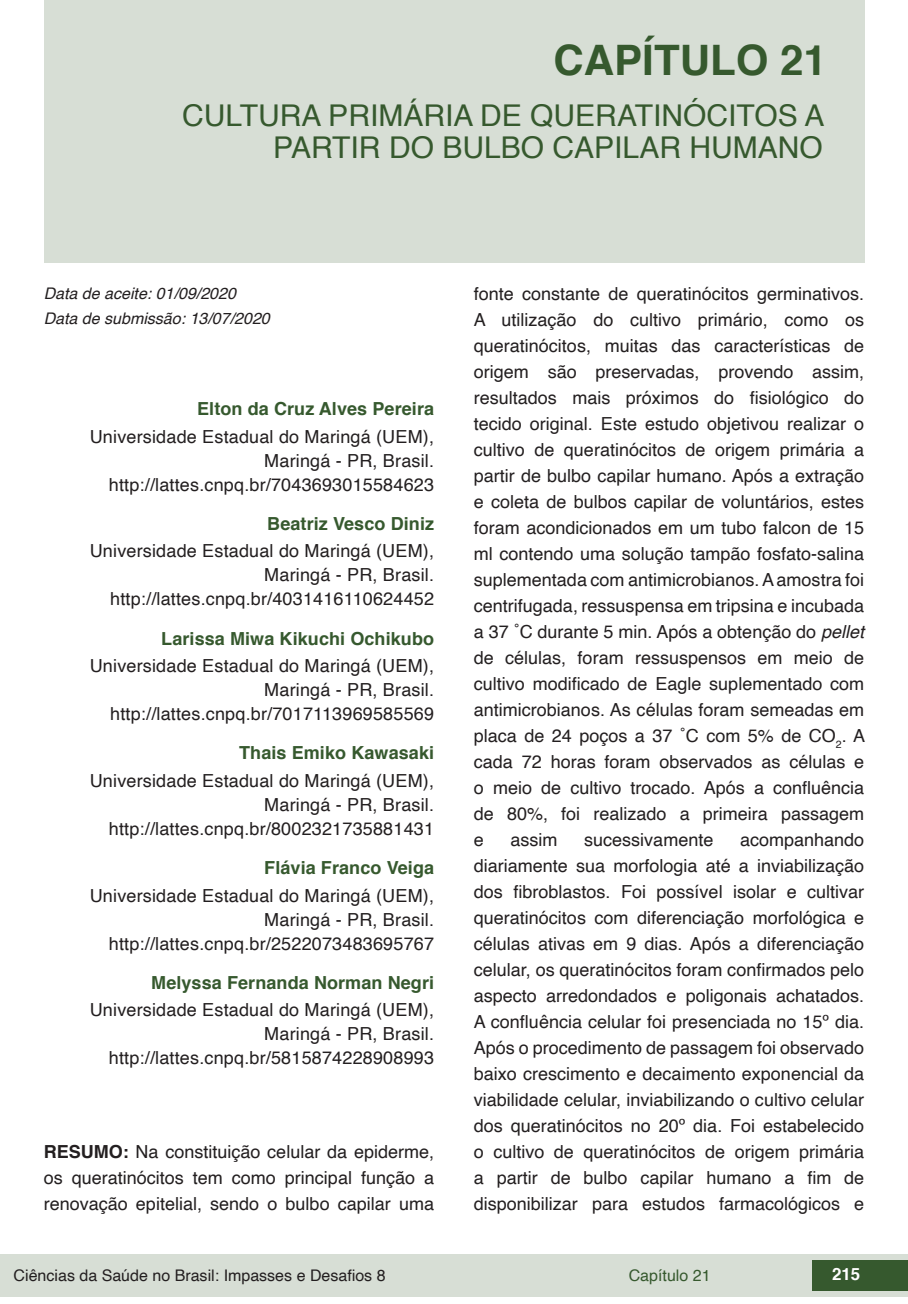
<style>
.page{position:relative;width:908px;height:1304px;background:#fff}
.page>*{position:absolute;margin:0;border:0;box-sizing:border-box;transform-origin:0 0}
.capítulos{font:700 42px "Helvetica";color:#36592e}
.nome_artigos{font:30px/32px "Helvetica";color:#36592e;text-align:right}
.Resumos_e_PC_TXT{font:18px/26px "Helvetica";color:#231f20;text-align:justify}
.info_autores{font:18px/24px "Helvetica";letter-spacing:.01em;color:#231f20;text-align:right}
.nome_autores{font:700 18px "Helvetica";letter-spacing:.005em;color:#36592e}
.t1{font:700 16.8px "Helvetica";color:#fff}
.data{font:italic 16px "Helvetica";color:#231f20}
.t2{font:16px "Helvetica";color:#231f20}
.t3{font:16px "Helvetica";color:#36592e}
.s1{font-weight:700}
.s2{font-style:italic}
</style>
<div class="page">
<div style="left:0;top:1254px;width:906px;height:43px;background:#d7ded5"></div>
<div style="left:812px;top:1261px;width:95px;height:30px;background:#36592e"></div>
<div style="left:44px;top:0;width:819px;height:263px;background:#d7ded5"></div>
<p class="capítulos" style="left:553px;top:26px;width:275px">CAPÍTULO 21</p>
<p class="nome_artigos" style="left:182px;top:101px;width:643px">CULTURA PRIMÁRIA DE QUERATINÓCITOS A<br>PARTIR DO BULBO CAPILAR HUMANO</p>
<p class="data" style="left:44px;top:280px;width:194px">Data de aceite: 01/09/2020</p>
<p class="data" style="left:44px;top:306px;width:227px">Data de submissão: 13/07/2020</p>
<p class="nome_autores" style="left:197px;top:395px;width:238px">Elton da Cruz Alves Pereira</p>
<p class="info_autores" style="left:90px;top:425px;width:345px">Universidade Estadual do Maringá (UEM),<br>Maringá - PR, Brasil.</p>
<p class="info_autores" style="left:109px;top:473px;width:326px">http://lattes.cnpq.br/7043693015584623</p>
<p class="nome_autores" style="left:267px;top:509px;width:168px">Beatriz Vesco Diniz</p>
<p class="info_autores" style="left:90px;top:540px;width:345px">Universidade Estadual do Maringá (UEM),</p>
<p class="info_autores" style="left:264px;top:564px;width:171px">Maringá - PR, Brasil.</p>
<p class="info_autores" style="left:110px;top:588px;width:325px">http://lattes.cnpq.br/4031416110624452</p>
<p class="nome_autores" style="left:161px;top:624px;width:274px">Larissa Miwa Kikuchi Ochikubo</p>
<p class="info_autores" style="left:90px;top:654px;width:345px">Universidade Estadual do Maringá (UEM),</p>
<p class="info_autores" style="left:264px;top:678px;width:171px">Maringá - PR, Brasil.</p>
<p class="info_autores" style="left:110px;top:702px;width:325px">http://lattes.cnpq.br/7017113969585569</p>
<p class="nome_autores" style="left:239px;top:739px;width:196px">Thais Emiko Kawasaki</p>
<p class="info_autores" style="left:90px;top:769px;width:345px">Universidade Estadual do Maringá (UEM),</p>
<p class="info_autores" style="left:264px;top:793px;width:171px">Maringá - PR, Brasil.</p>
<p class="info_autores" style="left:109px;top:817px;width:326px">http://lattes.cnpq.br/8002321735881431</p>
<p class="nome_autores" style="left:264px;top:853px;width:171px">Flávia Franco Veiga</p>
<p class="info_autores" style="left:90px;top:884px;width:345px">Universidade Estadual do Maringá (UEM),</p>
<p class="info_autores" style="left:264px;top:908px;width:171px">Maringá - PR, Brasil.</p>
<p class="info_autores" style="left:109px;top:932px;width:326px">http://lattes.cnpq.br/2522073483695767</p>
<p class="nome_autores" style="left:151px;top:968px;width:284px">Melyssa Fernanda Norman Negri</p>
<p class="info_autores" style="left:90px;top:998px;width:345px">Universidade Estadual do Maringá (UEM),</p>
<p class="info_autores" style="left:264px;top:1022px;width:171px">Maringá - PR, Brasil.</p>
<p class="info_autores" style="left:109px;top:1046px;width:326px">http://lattes.cnpq.br/5815874228908993</p>
<p class="Resumos_e_PC_TXT" style="left:44px;top:1139px;width:392px"><span class="s1">RESUMO:</span> Na constituição celular da epiderme, os queratinócitos tem como principal função a renovação epitelial, sendo o bulbo capilar uma</p>
<p class="Resumos_e_PC_TXT" style="left:473px;top:281px;width:393px">fonte constante de queratinócitos germinativos.<br>A utilização do cultivo primário, como os queratinócitos, muitas das características de origem são preservadas, provendo assim, resultados mais próximos do fisiológico do tecido original. Este estudo objetivou realizar o cultivo de queratinócitos de origem primária a partir de bulbo capilar humano. Após a extração e coleta de bulbos capilar de voluntários, estes foram acondicionados em um tubo falcon de 15 ml contendo uma solução tampão fosfato-salina suplementada com antimicrobianos. A amostra foi centrifugada, ressuspensa em tripsina e incubada a 37 ˚C durante 5 min. Após a obtenção do <span class="s2">pellet </span>de células, foram ressuspensos em meio de cultivo modificado de Eagle suplementado com antimicrobianos. As células foram semeadas em placa de 24 poços a 37 ˚C com 5% de CO<sub>2</sub>. A cada 72 horas foram observados as células e o meio de cultivo trocado. Após a confluência de 80%, foi realizado a primeira passagem e</p>
<p class="Resumos_e_PC_TXT" style="left:473px;top:827px;width:392px;text-indent:266px">acompanhando diariamente sua morfologia até a inviabilização dos fibroblastos. Foi possível isolar e cultivar queratinócitos com diferenciação morfológica e células ativas em 9 dias. Após a diferenciação celular, os queratinócitos foram confirmados pelo aspecto arredondados e poligonais achatados.<br>A confluência celular foi presenciada no 15º dia.<br>Após o procedimento de passagem foi observado baixo crescimento e decaimento exponencial da viabilidade celular, inviabilizando o cultivo celular dos queratinócitos no 20º dia. Foi estabelecido o cultivo de queratinócitos de origem primária a partir de bulbo capilar humano a fim de disponibilizar para estudos farmacológicos e</p>
<p class="Resumos_e_PC_TXT" style="left:510px;top:827px;width:48px">assim</p>
<p class="Resumos_e_PC_TXT" style="left:584px;top:827px;width:131px">sucessivamente</p>
<p class="t2" style="left:14px;top:1263px;width:373px">Ciências da Saúde no Brasil: Impasses e Desafios 8</p>
<p class="t3" style="left:628px;top:1263px;width:83px">Capítulo 21</p>
<p class="t1" style="left:831px;top:1261px;width:30px">215</p>
</div>
